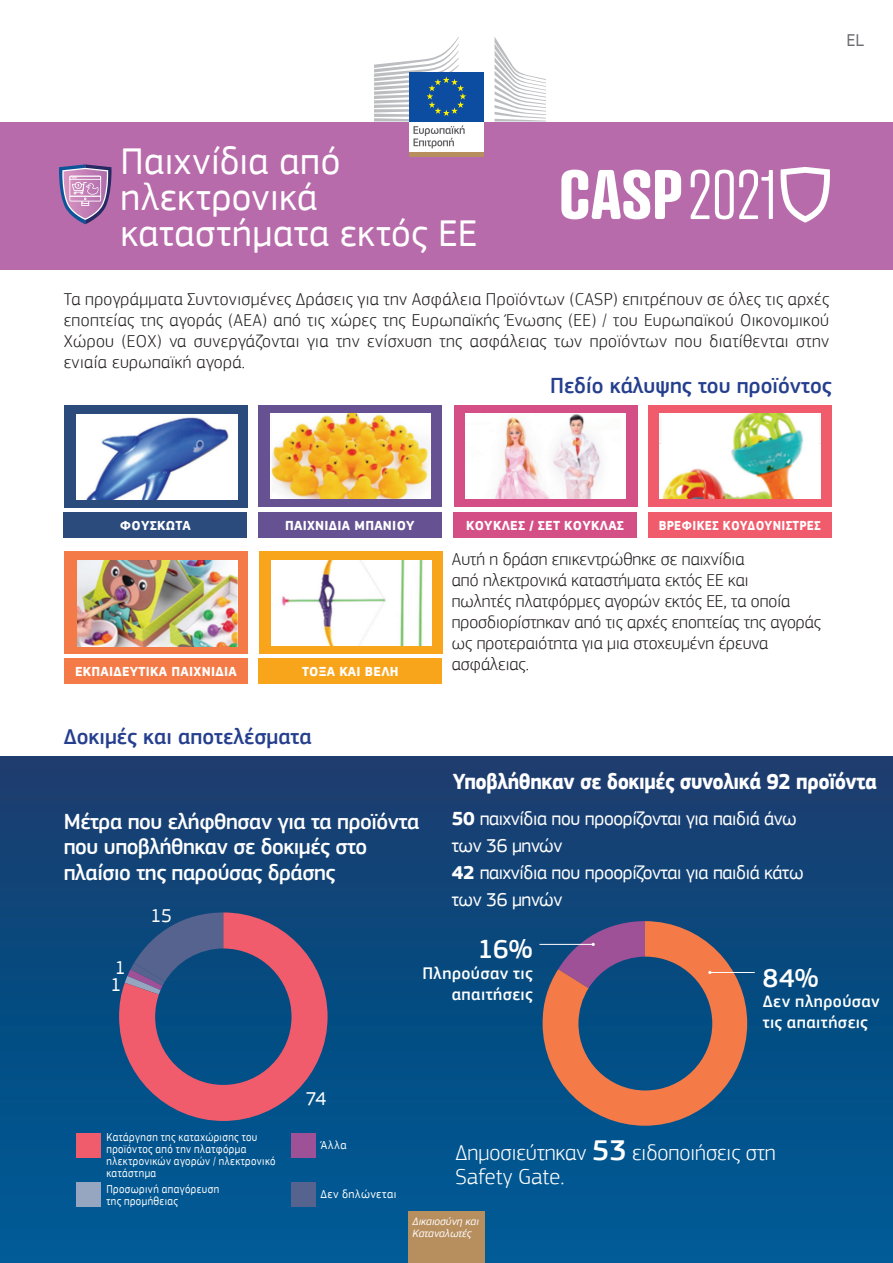
<style>
.page{position:relative;width:893px;height:1263px;background:#fff}
.page>*{position:absolute;margin:0;border:0;box-sizing:border-box;transform-origin:0 0}
.Activity_white{font:39px/36px "EC Square Sans Pro";letter-spacing:.015em;color:#fff}
.Data_annotation_WHIT{font:500 27px "EC Square Sans Pro";color:#fff}
.t1{font:500 22.5px/25.5px "EC Square Sans Pro";letter-spacing:-.02em;color:#fff}
.t2{font:500 22.5px "EC Square Sans Pro";color:#253f8e}
.t3{font:300 22.5px/24px "EC Square Sans Pro";color:#fff}
.t4{font:700 22.5px "EC Square Sans Pro";letter-spacing:-.02em;color:#fff;scale:.92 1}
._6pt_BLACK{font:19.5px/27px "EC Square Sans Pro";letter-spacing:-.02em;color:#fff}
.t5{font:300 18px/21px "EC Square Sans Pro";color:#231f20;text-align:justify}
.Code_Langue{font:18px "EC Square Sans Pro";color:#6c6d70}
.Data_annotation_WHIT-2{font:500 17.4px/20.9px "EC Square Sans Pro";letter-spacing:.02em;color:#fff}
.t6{font:700 13.5px "EC Square Sans Pro";letter-spacing:.02em;color:#fff}
.t7{font:700 13.5px "EC Square Sans Pro";letter-spacing:.02em;color:#fff;scale:.94 1}
._7pt_BLACK{font:12px/12px "EC Square Sans Pro";letter-spacing:.035em;color:#fff;scale:.9 1}
._7pt_BLACK-2{font:12px "EC Square Sans Pro";letter-spacing:.035em;color:#fff}
.t8{font:italic 11.25px/12px "EC Square Sans Pro";color:#fff}
.s1{font-weight:700}
.s2{font-weight:500;font-size:30px}
</style>
<div class="page">
<img style="left:0;top:757px;width:893px;height:506px">
<div style="left:64px;top:512px;width:183px;height:25px;background:#2b4b7d"></div>
<div style="left:64px;top:658px;width:183px;height:25px;background:#f47b47"></div>
<div style="left:258px;top:512px;width:183px;height:25px;background:#665292"></div>
<div style="left:259px;top:658px;width:183px;height:25px;background:#f9a51b"></div>
<div style="left:454px;top:512px;width:183px;height:25px;background:#d54f87"></div>
<div style="left:648px;top:512px;width:183px;height:25px;background:#f05c6b"></div>
<div style="left:648px;top:405px;width:184px;height:102px;background:#f05c6b"></div>
<img style="left:660px;top:414px;width:160px;height:85px">
<div style="left:258px;top:405px;width:184px;height:102px;background:#665292"></div>
<div style="left:64px;top:405px;width:184px;height:102px;background:#2b4b7d"></div>
<img style="left:77px;top:414px;width:160px;height:86px">
<img style="left:271px;top:414px;width:160px;height:85px">
<div style="left:259px;top:552px;width:184px;height:102px;background:#f9a51b"></div>
<div style="left:64px;top:552px;width:184px;height:102px;background:#f47b47"></div>
<img style="left:77px;top:561px;width:161px;height:85px">
<img style="left:271px;top:560px;width:160px;height:85px">
<div style="left:454px;top:405px;width:183px;height:102px;background:#d54f87"></div>
<div style="left:465px;top:413px;width:161px;height:85px;background:#fff"></div>
<img style="left:495px;top:414px;width:106px;height:84px">
<div style="left:76px;top:1133px;width:24px;height:25px;background:#f05c6b"></div>
<div style="left:76px;top:1182px;width:24px;height:24px;background:#96a6c0"></div>
<div style="left:291px;top:1133px;width:25px;height:25px;background:#9f5197"></div>
<div style="left:291px;top:1182px;width:25px;height:24px;background:#56638f"></div>
<svg style="left:119px;top:912px;width:209px;height:209px"></svg>
<hr style="left:539px;top:944px;width:54px;height:1px;background:#fff">
<hr style="left:710px;top:972px;width:45px;height:1px;background:#fff">
<svg style="left:543px;top:921px;width:204px;height:205px"></svg>
<div style="left:0;top:121px;width:893px;height:149px;background:#b86bab"></div>
<div style="left:408px;top:1212px;width:77px;height:51px;background:#b78e5e"></div>
<svg style="left:780px;top:167px;width:50px;height:56px"></svg>
<svg style="left:561px;top:170px;width:120px;height:49px"></svg>
<svg style="left:691px;top:170px;width:18px;height:49px"></svg>
<svg style="left:715px;top:170px;width:58px;height:49px"></svg>
<svg style="left:59px;top:164px;width:53px;height:60px"></svg>
<div style="left:409px;top:120px;width:74px;height:33px;background:#fff"></div>
<hr style="left:409px;top:152px;width:74px;height:4px;background:#b78e5e">
<svg style="left:495px;top:38px;width:51px;height:83px"></svg>
<div style="left:409px;top:72px;width:74px;height:49px;background:#0d4da1"></div>
<svg style="left:374px;top:37px;width:92px;height:111px"></svg>
<p class="Code_Langue" style="left:846px;top:30px;width:19px">EL</p>
<p class="Activity_white" style="left:121px;top:144px;width:358px">Παιχνίδια από ηλεκτρονικά καταστήματα εκτός ΕΕ</p>
<p class="t5" style="left:64px;top:288px;width:767px">Τα προγράμματα Συντονισμένες Δράσεις για την Ασφάλεια Προϊόντων (CASP) επιτρέπουν σε όλες τις αρχές εποπτείας της αγοράς (ΑΕΑ) από τις χώρες της Ευρωπαϊκής Ένωσης (ΕΕ) / του Ευρωπαϊκού Οικονομικού Χώρου (ΕΟΧ) να συνεργάζονται για την ενίσχυση της ασφάλειας των προϊόντων που διατίθενται στην ενιαία ευρωπαϊκή αγορά.</p>
<p class="t2" style="left:550px;top:373px;width:283px">Πεδίο κάλυψης του προϊόντος</p>
<p class="t6" style="left:120px;top:517px;width:72px">ΦΟΥΣΚΩΤΆ</p>
<p class="t6" style="left:285px;top:517px;width:131px">ΠΑΙΧΝΊΔΙΑ ΜΠΆΝΙΟΥ</p>
<p class="t6" style="left:75px;top:663px;width:163px">ΕΚΠΑΙΔΕΥΤΙΚΆ ΠΑΙΧΝΊΔΙΑ</p>
<p class="t6" style="left:302px;top:663px;width:98px">ΤΌΞΑ ΚΑΙ ΒΈΛΗ</p>
<p class="t2" style="left:64px;top:723px;width:250px">Δοκιμές και αποτελέσματα</p>
<p class="t6" style="left:466px;top:517px;width:159px">ΚΟΎΚΛΕΣ / ΣΕΤ ΚΟΎΚΛΑΣ</p>
<p class="t7" style="left:659px;top:517px;width:174px">ΒΡΕΦΙΚΈΣ ΚΟΥΔΟΥΝΊΣΤΡΕΣ</p>
<p class="t5" style="left:452px;top:549px;width:371px;text-align:left">Αυτή η δράση επικεντρώθηκε σε παιχνίδια<br>από ηλεκτρονικά καταστήματα εκτός ΕΕ και<br>πωλητές πλατφόρμες αγορών εκτός ΕΕ, τα οποία προσδιορίστηκαν από τις αρχές εποπτείας της αγοράς ως προτεραιότητα για μια στοχευμένη έρευνα ασφάλειας.</p>
<p class="t4" style="left:453px;top:768px;width:463px">Υποβλήθηκαν σε δοκιμές συνολικά 92 προϊόντα</p>
<p class="t1" style="left:64px;top:809px;width:357px">Μέτρα που ελήφθησαν για τα προϊόντα που υποβλήθηκαν σε δοκιμές στο πλαίσιο της παρούσας δράσης</p>
<p class="_6pt_BLACK" style="left:452px;top:805px;width:346px"><span class="s1">50</span> παιχνίδια που προορίζονται για παιδιά άνω των 36 μηνών</p>
<p class="_6pt_BLACK" style="left:452px;top:859px;width:353px"><span class="s1">42</span> παιχνίδια που προορίζονται για παιδιά κάτω των 36 μηνών</p>
<p class="_6pt_BLACK" style="left:150px;top:903px;width:23px">15</p>
<p class="_6pt_BLACK" style="left:115px;top:954px;width:12px">1</p>
<p class="_6pt_BLACK" style="left:111px;top:971px;width:12px">1</p>
<p class="_7pt_BLACK" style="left:106px;top:1131px;width:189px">Κατάργηση της καταχώρισης του προϊόντος από την πλατφόρμα ηλεκτρονικών αγορών / ηλεκτρονικό κατάστημα</p>
<p class="_7pt_BLACK" style="left:106px;top:1183px;width:127px">Προσωρινή απαγόρευση της προμήθειας</p>
<p class="Data_annotation_WHIT" style="left:478px;top:934px;width:56px">16%</p>
<p class="Data_annotation_WHIT-2" style="left:422px;top:963px;width:112px;text-align:right">Πληρούσαν τις απαιτήσεις</p>
<p class="Data_annotation_WHIT" style="left:763px;top:962px;width:57px">84%</p>
<p class="Data_annotation_WHIT-2" style="left:763px;top:991px;width:119px">Δεν πληρούσαν τις απαιτήσεις</p>
<p class="_6pt_BLACK" style="left:306px;top:1085px;width:22px">74</p>
<p class="_7pt_BLACK-2" style="left:321px;top:1138px;width:27px">Άλλα</p>
<p class="_7pt_BLACK-2" style="left:320px;top:1187px;width:77px">Δεν δηλώνεται</p>
<p class="t3" style="left:455px;top:1140px;width:322px">Δημοσιεύτηκαν <span class="s2">53</span> ειδοποιήσεις στη<br>Safety Gate.</p>
<p class="t8" style="left:412px;top:1215px;width:68px">Δικαιοσύνη και<br>Καταναλωτές</p>
</div>
